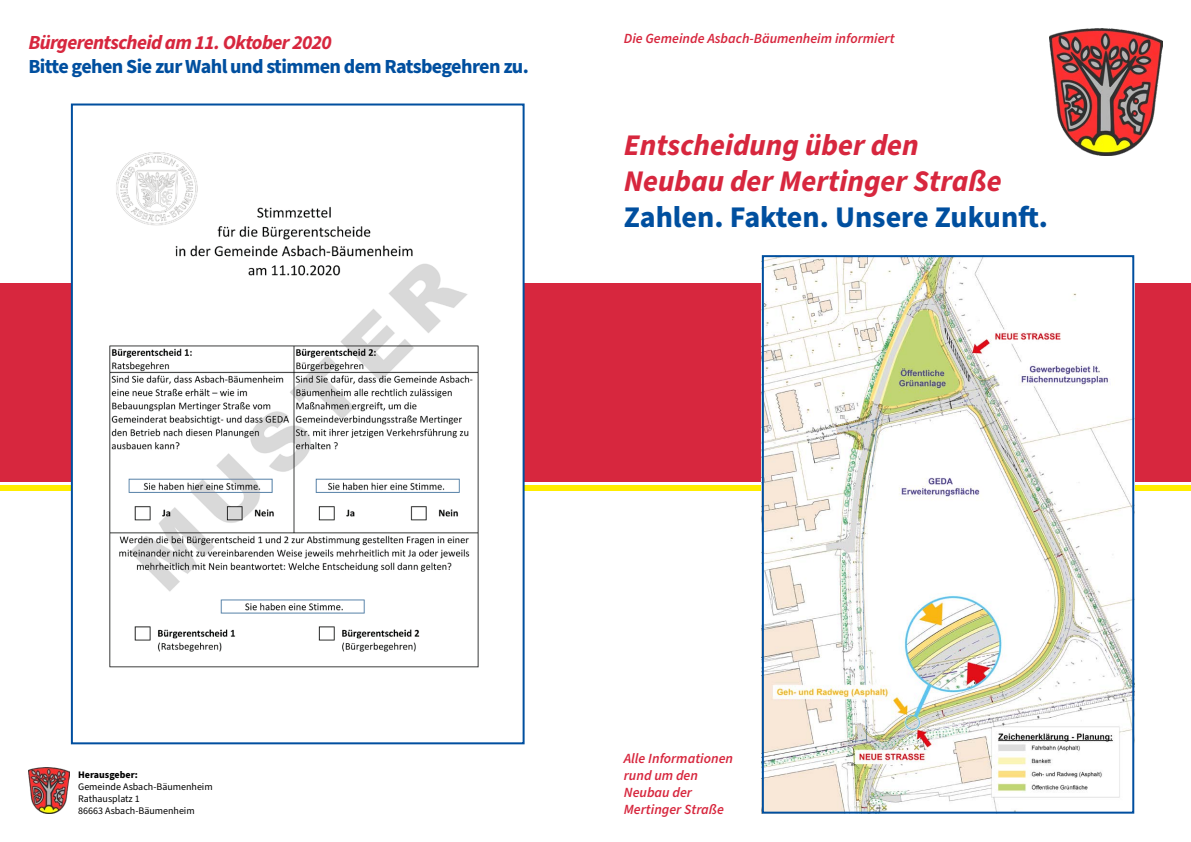
<style>
.page{position:relative;width:1191px;height:842px;background:#fff}
.page>*{position:absolute;margin:0;border:0;box-sizing:border-box;transform-origin:0 0}
.t1{font:italic 700 30px/36px "Source Sans Pro";color:#d7273e}
.t2{font:700 30px "Source Sans Pro";color:#004f9f}
.t3{font:700 20px "Source Sans Pro";letter-spacing:-.03em;color:#004f9f}
.t4{font:italic 700 20px "Source Sans Pro";letter-spacing:-.03em;color:#d7273e}
.t5{font:italic 600 14px/16.8px "Source Sans Pro";color:#d7273e}
.t6{font:10px/12px "Source Sans Pro";color:#000}
.t7{font:700 10px "Source Sans Pro";color:#000}
</style>
<div class="page">
<div style="left:0;top:485px;width:1191px;height:5px;background:#ffed00"></div>
<div style="left:0;top:283px;width:1191px;height:199px;background:#d7273e"></div>
<img style="left:765px;top:258px;width:366px;height:553px">
<div style="left:762px;top:255px;width:372px;height:559px;border:2px solid #004f9f"></div>
<img style="left:1049px;top:28px;width:113px;height:127px">
<img style="left:74px;top:152px;width:447px;height:516px">
<div style="left:71px;top:104px;width:453px;height:640px;border:2px solid #004f9f"></div>
<img style="left:28px;top:767px;width:42px;height:47px">
<h2 class="t4" style="left:28px;top:29px;width:305px">Bürgerentscheid am 11. Oktober 2020</h2>
<h2 class="t3" style="left:28px;top:53px;width:502px">Bitte gehen Sie zur Wahl und stimmen dem Ratsbegehren zu.</h2>
<p class="t5" style="left:624px;top:30px;width:272px">Die Gemeinde Asbach-Bäumenheim informiert</p>
<h1 class="t1" style="left:624px;top:128px;width:379px">Entscheidung über den<br>Neubau der Mertinger Straße</h1>
<h1 class="t2" style="left:624px;top:196px;width:426px">Zahlen. Fakten. Unsere Zukunft.</h1>
<p class="t7" style="left:78px;top:767px;width:61px">Herausgeber:</p>
<p class="t6" style="left:78px;top:781px;width:136px">Gemeinde Asbach-Bäumenheim<br>Rathausplatz 1<br>86663 Asbach-Bäumenheim</p>
<p class="t5" style="left:624px;top:751px;width:111px">Alle Informationen rund um den<br>Neubau der<br>Mertinger Straße</p>
</div>
